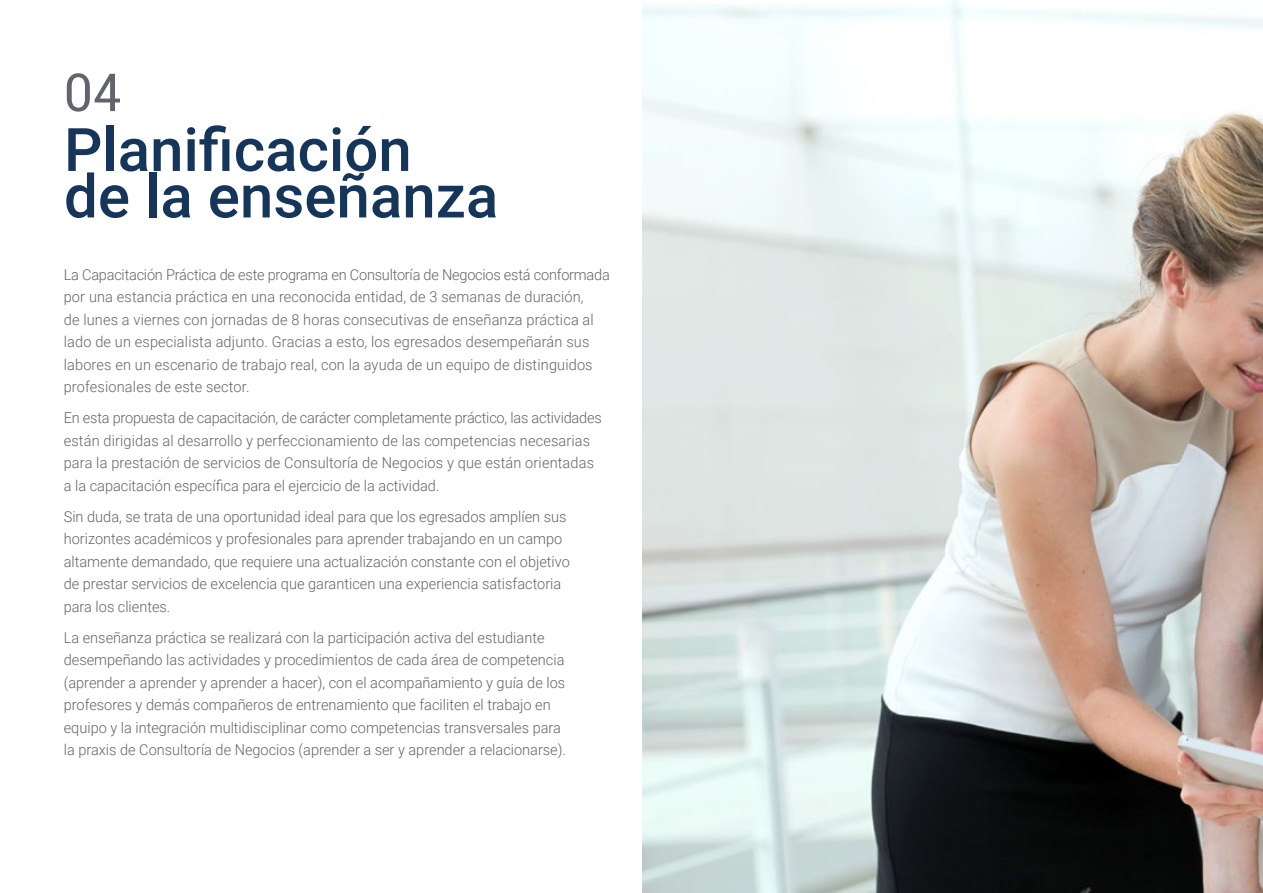
<style>
.page{position:relative;width:1263px;height:893px;background:#fff}
.page>*{position:absolute;margin:0;border:0;box-sizing:border-box;transform-origin:0 0}
.t1{font:500 60px/46.5px "Roboto";color:#16355a}
.t2{font:52.5px "Roboto";color:#61646a}
.t3{font:300 15px/22.5px "Roboto";color:#61646a}
</style>
<div class="page">
<img style="left:642px;top:0;width:621px;height:893px">
<h2 class="t2" style="left:64px;top:56px;width:59px">04</h2>
<h1 class="t1" style="left:64px;top:124px;width:436px">Planificación<br>de la enseñanza</h1>
<p class="t3" style="left:64px;top:262px;width:548px">La Capacitación Práctica de este programa en Consultoría de Negocios está conformada por una estancia práctica en una reconocida entidad, de 3 semanas de duración,<br>de lunes a viernes con jornadas de 8 horas consecutivas de enseñanza práctica al lado de un especialista adjunto. Gracias a esto, los egresados desempeñarán sus labores en un escenario de trabajo real, con la ayuda de un equipo de distinguidos profesionales de este sector.</p>
<p class="t3" style="left:64px;top:406px;width:539px">En esta propuesta de capacitación, de carácter completamente práctico, las actividades están dirigidas al desarrollo y perfeccionamiento de las competencias necesarias para la prestación de servicios de Consultoría de Negocios y que están orientadas a la capacitación específica para el ejercicio de la actividad.</p>
<p class="t3" style="left:64px;top:504px;width:508px">Sin duda, se trata de una oportunidad ideal para que los egresados amplíen sus horizontes académicos y profesionales para aprender trabajando en un campo altamente demandado, que requiere una actualización constante con el objetivo de prestar servicios de excelencia que garanticen una experiencia satisfactoria para los clientes.</p>
<p class="t3" style="left:64px;top:625px;width:504px">La enseñanza práctica se realizará con la participación activa del estudiante desempeñando las actividades y procedimientos de cada área de competencia (aprender a aprender y aprender a hacer), con el acompañamiento y guía de los profesores y demás compañeros de entrenamiento que faciliten el trabajo en equipo y la integración multidisciplinar como competencias transversales para la praxis de Consultoría de Negocios (aprender a ser y aprender a relacionarse).</p>
</div>
